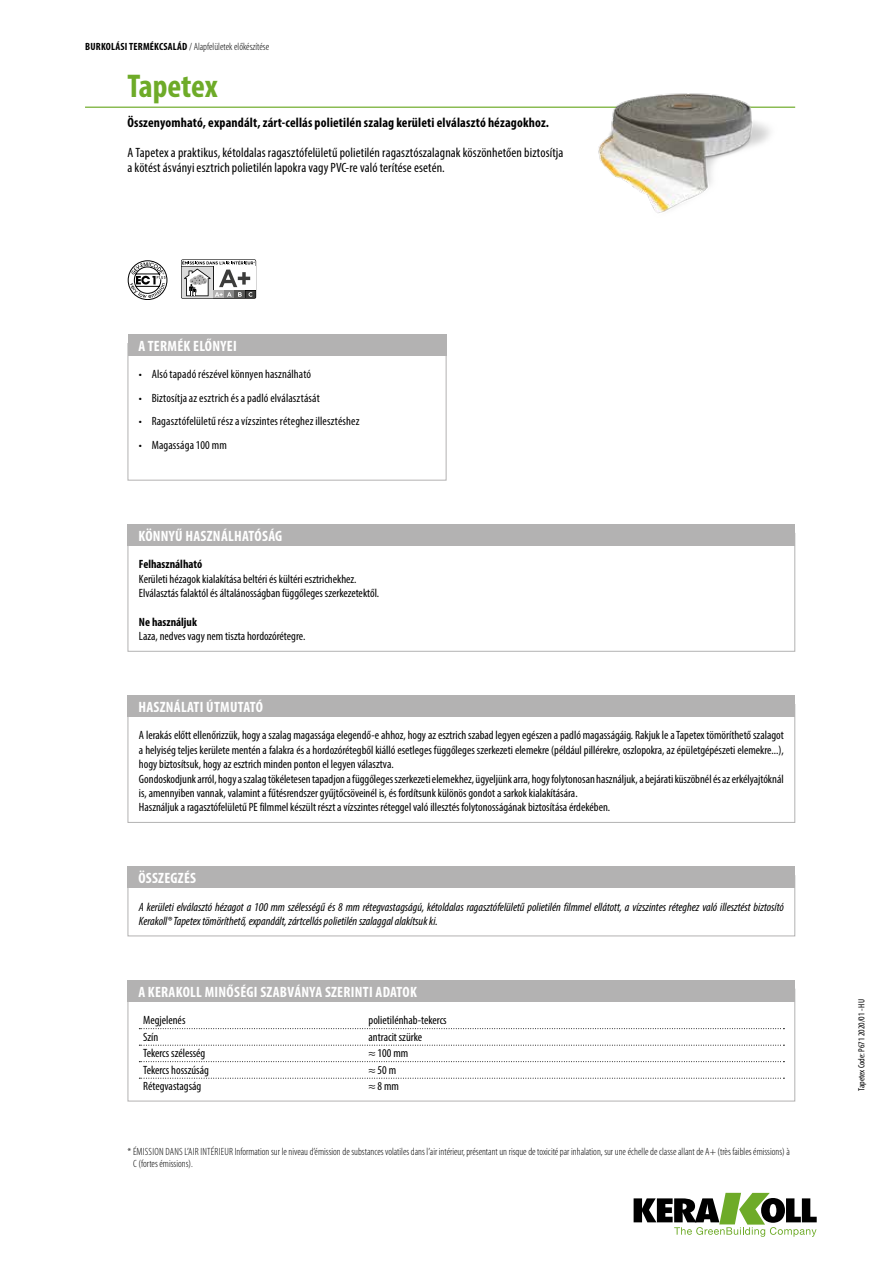
<style>
.page{position:relative;width:893px;height:1263px;background:#fff}
.page>*{position:absolute;margin:0;border:0;box-sizing:border-box;transform-origin:0 0}
.t1{font:700 condensed 33px "Myriad Pro";letter-spacing:-.005em;color:#6eab28}
.t2{font:700 condensed 15px "Myriad Pro";letter-spacing:.02em;color:#fff}
.t3{font:condensed 13.5px/15px "Myriad Pro";letter-spacing:.01em;color:#000}
.t4{font:700 condensed 13.5px "Myriad Pro";letter-spacing:.01em;color:#000}
.t5{font:condensed 12px/14.4px "Myriad Pro";color:#000}
.t6{font:italic condensed 12px/14.4px "Myriad Pro";color:#000}
.t7{font:700 condensed 12px "Myriad Pro";color:#000}
.t8{font:300 condensed 10.5px/12px "Myriad Pro";color:#000}
.t9{font:condensed 9px "Myriad Pro";color:#000}
.s1{font-weight:700}
</style>
<div class="page">
<svg style="left:634px;top:1193px;width:183px;height:44px"></svg>
<hr style="left:85px;top:107px;width:710px;height:1px;background:#6eab28">
<svg style="left:139px;top:1028px;width:645px;height:1px"></svg>
<svg style="left:139px;top:1045px;width:645px;height:1px"></svg>
<svg style="left:139px;top:1061px;width:645px;height:1px"></svg>
<svg style="left:139px;top:1078px;width:645px;height:1px"></svg>
<div style="left:128px;top:989px;width:667px;height:112px;border:1px solid #b3b2b2"></div>
<div style="left:128px;top:980px;width:667px;height:21px;background:#b3b2b2"></div>
<div style="left:128px;top:343px;width:318px;height:137px;border:1px solid #b3b2b2"></div>
<div style="left:128px;top:335px;width:318px;height:21px;background:#b3b2b2"></div>
<div style="left:128px;top:533px;width:667px;height:119px;border:1px solid #b3b2b2"></div>
<div style="left:128px;top:524px;width:667px;height:22px;background:#b3b2b2"></div>
<div style="left:128px;top:704px;width:667px;height:119px;border:1px solid #b3b2b2"></div>
<div style="left:128px;top:696px;width:667px;height:21px;background:#b3b2b2"></div>
<div style="left:128px;top:875px;width:667px;height:61px;border:1px solid #b3b2b2"></div>
<div style="left:128px;top:867px;width:667px;height:21px;background:#b3b2b2"></div>
<img style="left:588px;top:93px;width:193px;height:120px">
<svg style="left:128px;top:260px;width:39px;height:40px"></svg>
<svg style="left:181px;top:259px;width:75px;height:40px"></svg>
<svg style="left:182px;top:260px;width:74px;height:38px"></svg>
<p class="t8" style="left:85px;top:41px;width:185px"><span class="s1">BURKOLÁSI TERMÉKCSALÁD</span> / Alapfelületek előkészítése</p>
<h1 class="t1" style="left:128px;top:65px;width:92px">Tapetex</h1>
<p class="t4" style="left:128px;top:114px;width:423px">Összenyomható, expandált, zárt-cellás polietilén szalag kerületi elválasztó hézagokhoz.</p>
<p class="t3" style="left:128px;top:145px;width:437px">A Tapetex a praktikus, kétoldalas ragasztófelületű polietilén ragasztószalagnak köszönhetően biztosítja a kötést ásványi esztrich polietilén lapokra vagy PVC-re való terítése esetén.</p>
<p class="t2" style="left:138px;top:337px;width:100px">A TERMÉK ELŐNYEI</p>
<p class="t5" style="left:139px;top:367px;width:174px">• Alsó tapadó részével könnyen használható</p>
<p class="t5" style="left:139px;top:391px;width:182px">• Biztosítja az esztrich és a padló elválasztását</p>
<p class="t5" style="left:139px;top:414px;width:222px">• Ragasztófelületű rész a vízszintes réteghez illesztéshez</p>
<p class="t5" style="left:139px;top:438px;width:89px">• Magassága 100 mm</p>
<p class="t2" style="left:138px;top:526px;width:146px">KÖNNYŰ HASZNÁLHATÓSÁG</p>
<p class="t7" style="left:139px;top:557px;width:65px">Felhasználható</p>
<p class="t5" style="left:139px;top:571px;width:242px">Kerületi hézagok kialakítása beltéri és kültéri esztrichekhez.<br>Elválasztás falaktól és általánosságban függőleges szerkezetektől.</p>
<p class="t7" style="left:139px;top:614px;width:60px">Ne használjuk</p>
<p class="t5" style="left:139px;top:629px;width:168px">Laza, nedves vagy nem tiszta hordozórétegre.</p>
<p class="t2" style="left:138px;top:697px;width:126px">HASZNÁLATI ÚTMUTATÓ</p>
<p class="t5" style="left:139px;top:728px;width:646px">A lerakás előtt ellenőrizzük, hogy a szalag magassága elegendő-e ahhoz, hogy az esztrich szabad legyen egészen a padló magasságáig. Rakjuk le a Tapetex tömöríthető szalagot a helyiség teljes kerülete mentén a falakra és a hordozórétegből kiálló esetleges függőleges szerkezeti elemekre (például pillérekre, oszlopokra, az épületgépészeti elemekre...), hogy biztosítsuk, hogy az esztrich minden ponton el legyen választva.<br>Gondoskodjunk arról, hogy a szalag tökéletesen tapadjon a függőleges szerkezeti elemekhez, ügyeljünk arra, hogy folytonosan használjuk, a bejárati küszöbnél és az erkélyajtóknál is, amennyiben vannak, valamint a fűtésrendszer gyűjtőcsöveinél is, és fordítsunk különös gondot a sarkok kialakítására.<br>Használjuk a ragasztófelületű PE filmmel készült részt a vízszintes réteggel való illesztés folytonosságának biztosítása érdekében.</p>
<p class="t2" style="left:138px;top:869px;width:59px">ÖSSZEGZÉS</p>
<p class="t6" style="left:139px;top:899px;width:646px">A kerületi elválasztó hézagot a 100 mm szélességű és 8 mm rétegvastagságú, kétoldalas ragasztófelületű polietilén filmmel ellátott, a vízszintes réteghez való illesztést biztosító<br>Kerakoll® Tapetex tömöríthető, expandált, zártcellás polietilén szalaggal alakítsuk ki.</p>
<p class="t2" style="left:138px;top:982px;width:280px">A KERAKOLL MINŐSÉGI SZABVÁNYA SZERINTI ADATOK</p>
<p class="t5" style="left:143px;top:1013px;width:44px">Megjelenés</p>
<p class="t5" style="left:369px;top:1013px;width:80px">polietilénhab-tekercs</p>
<p class="t5" style="left:143px;top:1029px;width:17px">Szín</p>
<p class="t5" style="left:369px;top:1029px;width:55px">antracit szürke</p>
<p class="t5" style="left:143px;top:1046px;width:64px">Tekercs szélesség</p>
<p class="t5" style="left:369px;top:1046px;width:41px">≈ 100 mm</p>
<p class="t5" style="left:143px;top:1062px;width:67px">Tekercs hosszúság</p>
<p class="t5" style="left:369px;top:1062px;width:29px">≈ 50 m</p>
<p class="t5" style="left:143px;top:1079px;width:60px">Rétegvastagság</p>
<p class="t5" style="left:369px;top:1079px;width:32px">≈ 8 mm</p>
<p class="t8" style="left:133px;top:1146px;width:658px;text-indent:-5px">* ÉMISSION DANS L’AIR INTÉRIEUR Information sur le niveau d’émission de substances volatiles dans l’air intérieur, présentant un risque de toxicité par inhalation, sur une échelle de classe allant de A+ (très faibles émissions) à<br>C (fortes émissions).</p>
<p class="t9" style="left:856px;top:1091px;width:93px;rotate:-90deg">Tapetex Code: P671 2020/01 - HU</p>
</div>
